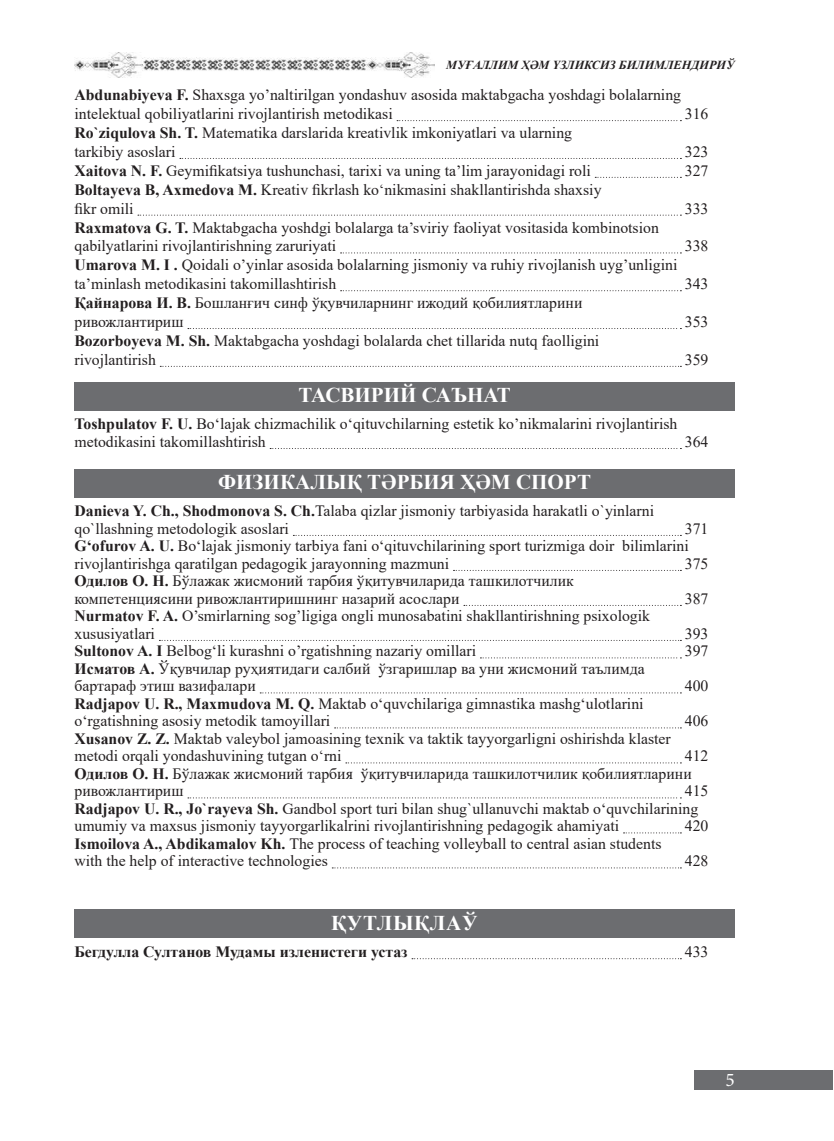
<style>
.page{position:relative;width:834px;height:1141px;background:#fff}
.page>*{position:absolute;margin:0;border:0;box-sizing:border-box;transform-origin:0 0}
.t1{font:700 21px "Times New Roman";color:#fff}
.t2{font:700 21px "Times New Roman";letter-spacing:.025em;color:#fff}
.t3{font:19.25px "Minion Pro";color:#fff}
.t4{font:15.75px/17.5px "Times New Roman";color:#231f20}
.t5{font:700 15.75px "Times New Roman";color:#231f20}
.t6{font:italic 700 12.25px "Times New Roman";color:#231f20}
.s1{font-weight:700}
</style>
<div class="page">
<div style="left:693px;top:1070px;width:139px;height:20px;background:#6c6d70"></div>
<img style="left:74px;top:53px;width:361px;height:25px">
<div style="left:74px;top:382px;width:660px;height:28px;background:#6c6d70"></div>
<div style="left:74px;top:910px;width:660px;height:28px;background:#6c6d70"></div>
<div style="left:74px;top:469px;width:660px;height:28px;background:#6c6d70"></div>
<svg style="left:270px;top:448px;width:411px;height:1px"></svg>
<svg style="left:412px;top:958px;width:269px;height:1px"></svg>
<svg style="left:293px;top:535px;width:388px;height:1px"></svg>
<svg style="left:453px;top:570px;width:228px;height:1px"></svg>
<svg style="left:464px;top:605px;width:217px;height:1px"></svg>
<svg style="left:159px;top:640px;width:522px;height:1px"></svg>
<svg style="left:480px;top:657px;width:201px;height:1px"></svg>
<svg style="left:260px;top:692px;width:421px;height:1px"></svg>
<svg style="left:334px;top:727px;width:347px;height:1px"></svg>
<svg style="left:346px;top:762px;width:335px;height:1px"></svg>
<svg style="left:188px;top:797px;width:493px;height:1px"></svg>
<svg style="left:623px;top:832px;width:58px;height:1px"></svg>
<svg style="left:332px;top:867px;width:349px;height:1px"></svg>
<svg style="left:397px;top:120px;width:284px;height:1px"></svg>
<svg style="left:180px;top:158px;width:501px;height:1px"></svg>
<svg style="left:595px;top:177px;width:86px;height:1px"></svg>
<svg style="left:138px;top:215px;width:543px;height:1px"></svg>
<svg style="left:340px;top:252px;width:341px;height:1px"></svg>
<svg style="left:340px;top:290px;width:341px;height:1px"></svg>
<svg style="left:188px;top:328px;width:493px;height:1px"></svg>
<svg style="left:160px;top:366px;width:521px;height:1px"></svg>
<p class="t6" style="left:446px;top:57px;width:290px">МУҒАЛЛИМ ҲӘМ ҮЗЛИКСИЗ БИЛИМЛЕНДИРИЎ</p>
<p class="t4" style="left:74px;top:85px;width:608px;line-height:18.9px"><span class="s1">Abdunabiyeva F.</span> Shaxsga yo’naltirilgan yondashuv asosida maktabgacha yoshdagi bolalarning intelektual qobiliyatlarini rivojlantirish metodikasi</p>
<p class="t4" style="left:684px;top:105px;width:25px">316</p>
<p class="t4" style="left:74px;top:123px;width:499px;line-height:18.9px"><span class="s1">Ro`ziqulova Sh. T.</span> Matematika darslarida kreativlik imkoniyatlari va ularning tarkibiy asoslari</p>
<p class="t4" style="left:684px;top:142px;width:25px">323</p>
<p class="t4" style="left:74px;top:161px;width:518px"><span class="s1">Xaitova N. F.</span> Geymifikatsiya tushunchasi, tarixi va uning ta’lim jarayonidagi roli</p>
<p class="t4" style="left:684px;top:161px;width:25px">327</p>
<p class="t4" style="left:74px;top:179px;width:528px;line-height:18.9px"><span class="s1">Boltayeva B, Axmedova M.</span> Kreativ fikrlash koʻnikmasini shakllantirishda shaxsiy fikr omili</p>
<p class="t4" style="left:684px;top:199px;width:25px">333</p>
<p class="t4" style="left:74px;top:217px;width:586px;line-height:18.9px"><span class="s1">Raxmatova G. T.</span> Maktabgacha yoshdgi bolalarga ta’sviriy faoliyat vositasida kombinotsion qabilyatlarini rivojlantirishning zaruriyati</p>
<p class="t4" style="left:74px;top:255px;width:604px;line-height:18.9px"><span class="s1">Umarova M. I .</span> Qoidali o’yinlar asosida bolalarning jismoniy va ruhiy rivojlanish uyg’unligini ta’minlash metodikasini takomillashtirish</p>
<p class="t4" style="left:74px;top:293px;width:509px;line-height:18.9px"><span class="s1">Қайнарова И. В.</span> Бошланғич синф ўқувчиларнинг ижодий қобилиятларини ривожлантириш</p>
<p class="t4" style="left:74px;top:331px;width:526px;line-height:18.9px"><span class="s1">Bozorboyeva M. Sh.</span> Maktabgacha yoshdagi bolalarda chet tillarida nutq faolligini rivojlantirish</p>
<h1 class="t1" style="left:298px;top:380px;width:214px">ТАСВИРИЙ САЪНАТ</h1>
<p class="t4" style="left:74px;top:415px;width:604px"><span class="s1">Toshpulatov F. U.</span> Bo‘lajak chizmachilik o‘qituvchilarning estetik ko’nikmalarini rivojlantirish metodikasini takomillashtirish</p>
<p class="t4" style="left:684px;top:237px;width:25px">338</p>
<p class="t4" style="left:684px;top:275px;width:25px">343</p>
<p class="t4" style="left:684px;top:312px;width:25px">353</p>
<p class="t4" style="left:684px;top:350px;width:25px">359</p>
<p class="t4" style="left:684px;top:432px;width:25px">364</p>
<h1 class="t1" style="left:218px;top:467px;width:374px">ФИЗИКАЛЫҚ ТӘРБИЯ ҲӘМ СПОРТ</h1>
<p class="t4" style="left:74px;top:502px;width:581px"><span class="s1">Danieva Y. Ch., Shodmonova S. Ch.</span>Talaba qizlar jismoniy tarbiyasida harakatli o`yinlarni qo`llashning metodologik asoslari</p>
<p class="t4" style="left:74px;top:519px;width:635px;text-indent:610px">371<br><span class="s1">Gʻofurov A. U.</span> Bo‘lajak jismoniy tarbiya fani o‘qituvchilarining sport turizmiga doir bilimlarini rivojlantirishga qaratilgan pedagogik jarayonning mazmuni</p>
<p class="t4" style="left:684px;top:554px;width:25px">375</p>
<p class="t4" style="left:74px;top:572px;width:501px"><span class="s1">Одилов О. Н.</span> Бўлажак жисмоний тарбия ўқитувчиларида ташкилотчилик компетенциясини ривожлантиришнинг назарий асослари</p>
<p class="t4" style="left:74px;top:607px;width:577px"><span class="s1">Nurmatov F. A.</span> O’smirlarning sog’ligiga ongli munosabatini shakllantirishning psixologik xususiyatlari</p>
<p class="t4" style="left:684px;top:589px;width:25px">387</p>
<p class="t4" style="left:684px;top:624px;width:25px">393</p>
<p class="t4" style="left:74px;top:642px;width:403px"><span class="s1">Sultonov A. I</span> Belbog‘li kurashni o’rgatishning nazariy omillari</p>
<p class="t4" style="left:684px;top:642px;width:25px">397</p>
<p class="t4" style="left:74px;top:659px;width:572px"><span class="s1">Исматов А.</span> Ўқувчилар руҳиятидаги салбий ўзгаришлар ва уни жисмоний таълимда бартараф этиш вазифалари</p>
<p class="t4" style="left:684px;top:677px;width:25px">400</p>
<p class="t4" style="left:74px;top:694px;width:570px"><span class="s1">Radjapov U. R., Maxmudova M. Q.</span> Maktab o‘quvchilariga gimnastika mashg‘ulotlarini o‘rgatishning asosiy metodik tamoyillari</p>
<p class="t4" style="left:684px;top:712px;width:25px">406</p>
<p class="t4" style="left:74px;top:729px;width:597px"><span class="s1">Xusanov Z. Z.</span> Maktab valeybol jamoasining texnik va taktik tayyorgarligni oshirishda klaster metodi orqali yondashuvining tutgan oʻrni</p>
<p class="t4" style="left:74px;top:747px;width:635px;text-indent:610px">412<br><span class="s1">Одилов О. Н.</span> Бўлажак жисмоний тарбия ўқитувчиларида ташкилотчилик қобилиятларини ривожлантириш</p>
<p class="t4" style="left:74px;top:782px;width:635px;text-indent:610px">415<br><span class="s1">Radjapov U. R., Jo`rayeva Sh.</span> Gandbol sport turi bilan shug`ullanuvchi maktab o‘quvchilarining umumiy va maxsus jismoniy tayyorgarlikalrini rivojlantirishning pedagogik ahamiyati</p>
<p class="t4" style="left:684px;top:817px;width:25px">420</p>
<p class="t4" style="left:74px;top:834px;width:588px"><span class="s1">Ismoilova A., Abdikamalov Kh.</span> The process of teaching volleyball to central asian students with the help of interactive technologies</p>
<h1 class="t2" style="left:331px;top:908px;width:148px">ҚУТЛЫҚЛАЎ</h1>
<p class="t4" style="left:684px;top:852px;width:25px">428</p>
<p class="t5" style="left:74px;top:941px;width:334px">Бегдулла Султанов Мудамы изленистеги устаз</p>
<p class="t4" style="left:684px;top:943px;width:25px">433</p>
<p class="t3" style="left:725px;top:1066px;width:11px">5</p>
</div>
